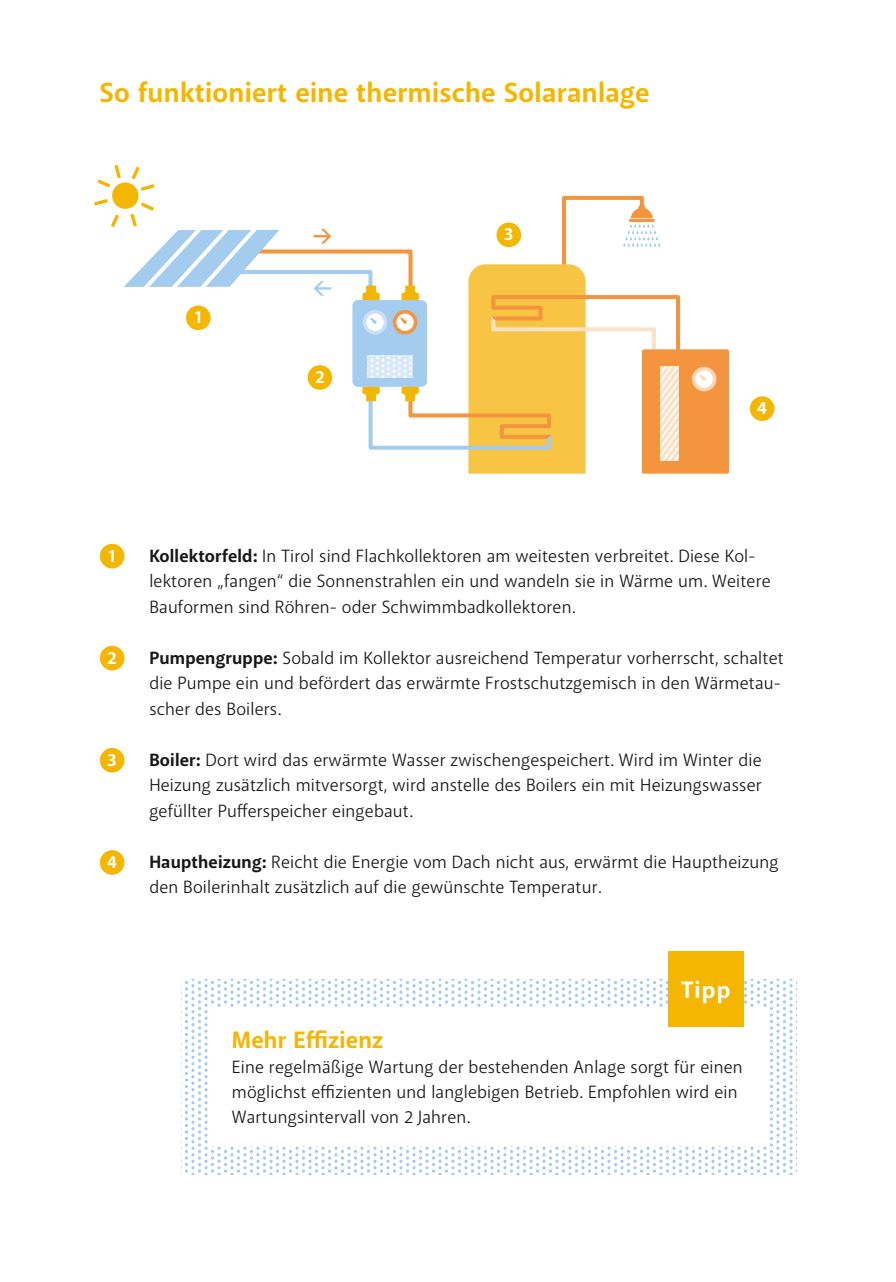
<style>
.page{position:relative;width:896px;height:1282px;background:#fff}
.page>*{position:absolute;margin:0;border:0;box-sizing:border-box;transform-origin:0 0}
.t1{font:700 28px "Akagi Pro";letter-spacing:.01em;color:#f4b600}
.t2{font:700 24px "Akagi Pro";letter-spacing:.01em;color:#f4b600}
.t3{font:700 24px "Akagi Pro";color:#fff}
.t4{font:18px/25.6px "Akagi Pro";letter-spacing:.01em;color:#181818}
.t5{font:700 18px "Akagi Pro";color:#fff}
.s1{font-weight:700}
</style>
<div class="page">
<svg style="left:181px;top:978px;width:612px;height:196px"></svg>
<div style="left:209px;top:1006px;width:559px;height:139px;background:#fff"></div>
<div style="left:668px;top:950px;width:75px;height:76px;background:#f4b600"></div>
<div style="left:750px;top:396px;width:24px;height:25px;background:#f4b600;border-radius:50%"></div>
<div style="left:642px;top:349px;width:87px;height:124px;background:#f4943f;border-radius:2px"></div>
<svg style="left:692px;top:367px;width:24px;height:24px"></svg>
<svg style="left:94px;top:165px;width:588px;height:308px"></svg>
<div style="left:100px;top:544px;width:24px;height:24px;background:#f4b600;border-radius:50%"></div>
<div style="left:100px;top:645px;width:24px;height:25px;background:#f4b600;border-radius:50%"></div>
<div style="left:100px;top:748px;width:24px;height:24px;background:#f4b600;border-radius:50%"></div>
<div style="left:100px;top:850px;width:24px;height:24px;background:#f4b600;border-radius:50%"></div>
<h1 class="t1" style="left:100px;top:75px;width:551px">So funktioniert eine thermische Solaranlage</h1>
<p class="t5" style="left:194px;top:306px;width:10px">1</p>
<p class="t5" style="left:315px;top:365px;width:11px">2</p>
<p class="t5" style="left:504px;top:223px;width:11px">3</p>
<p class="t5" style="left:757px;top:397px;width:11px">4</p>
<p class="t5" style="left:108px;top:544px;width:10px">1</p>
<p class="t5" style="left:107px;top:646px;width:11px">2</p>
<p class="t5" style="left:107px;top:748px;width:11px">3</p>
<p class="t5" style="left:107px;top:850px;width:11px">4</p>
<p class="t4" style="left:149px;top:543px;width:623px"><span class="s1">Kollektorfeld:</span> In Tirol sind Flachkollektoren am weitesten verbreitet. Diese Kol&shy;lektoren „fangen“ die Sonnenstrahlen ein und wandeln sie in Wärme um. Weitere<br>Bauformen sind Röhren- oder Schwimmbadkollektoren.</p>
<p class="t4" style="left:149px;top:645px;width:636px"><span class="s1">Pumpengruppe:</span> Sobald im Kollektor ausreichend Temperatur vorherrscht, schaltet die Pumpe ein und befördert das erwärmte Frostschutzgemisch in den Wärmetau&shy;scher des Boilers.</p>
<p class="t4" style="left:149px;top:747px;width:614px;text-align:justify"><span class="s1">Boiler:</span> Dort wird das erwärmte Wasser zwischengespeichert. Wird im Winter die Heizung zusätzlich mitversorgt, wird anstelle des Boilers ein mit Heizungswasser gefüllter Pufferspeicher eingebaut.</p>
<p class="t4" style="left:149px;top:849px;width:631px"><span class="s1">Hauptheizung:</span> Reicht die Energie vom Dach nicht aus, erwärmt die Hauptheizung den Boilerinhalt zusätzlich auf die gewünschte Temperatur.</p>
<h2 class="t3" style="left:681px;top:974px;width:51px">Tipp</h2>
<h2 class="t2" style="left:232px;top:1024px;width:153px">Mehr Effizienz</h2>
<p class="t4" style="left:232px;top:1054px;width:512px;line-height:25px">Eine regelmäßige Wartung der bestehenden Anlage sorgt für einen möglichst effizienten und langlebigen Betrieb. Empfohlen wird ein<br>Wartungsintervall von 2 Jahren.</p>
</div>
